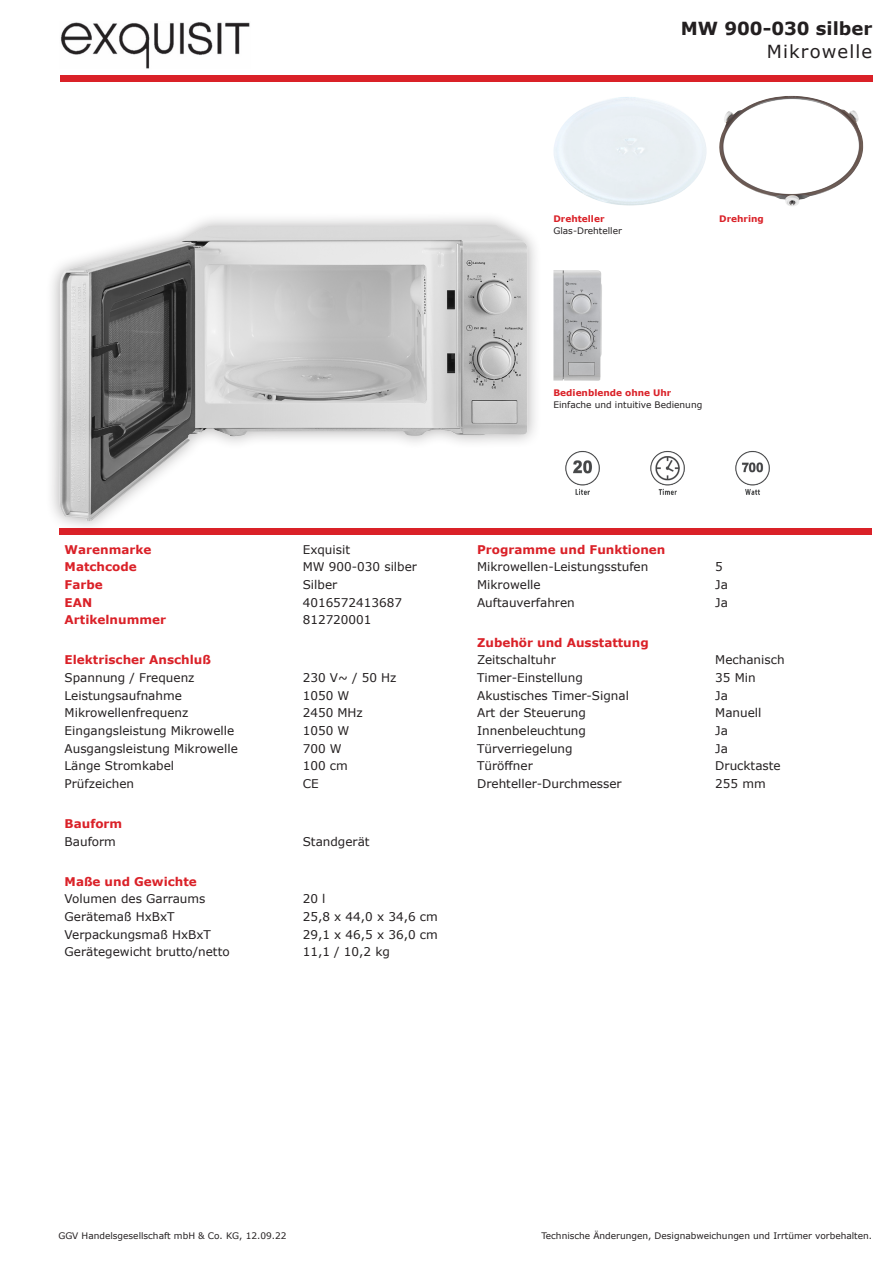
<style>
.page{position:relative;width:893px;height:1263px;background:#fff}
.page>*{position:absolute;margin:0;border:0;box-sizing:border-box;transform-origin:0 0}
.t1{font:700 18px "Verdana";color:#231f20}
.t2{font:18px "Verdana";letter-spacing:.065em;color:#231f20}
.t3{font:12px "Verdana";color:#231f20}
.t4{font:700 12px "Verdana";color:#da2128}
.t5{font:9px "Verdana";color:#231f20}
.t6{font:700 9px "Verdana";color:#da2128}
</style>
<div class="page">
<img style="left:553px;top:270px;width:49px;height:111px">
<img style="left:719px;top:96px;width:145px;height:110px">
<img style="left:735px;top:451px;width:35px;height:44px">
<img style="left:650px;top:451px;width:35px;height:44px">
<img style="left:565px;top:451px;width:35px;height:44px">
<img style="left:60px;top:22px;width:190px;height:47px">
<div style="left:60px;top:75px;width:812px;height:6px;background:#da2128"></div>
<div style="left:60px;top:528px;width:812px;height:6px;background:#da2128"></div>
<div style="left:45px;top:211px;width:497px;height:323px;background:#231f20;opacity:.35"></div>
<img style="left:60px;top:225px;width:467px;height:296px">
<h1 class="t1" style="left:681px;top:16px;width:193px">MW 900-030 silber</h1>
<h1 class="t2" style="left:767px;top:39px;width:107px">Mikrowelle</h1>
<p class="t6" style="left:553px;top:212px;width:53px">Drehteller</p>
<p class="t6" style="left:719px;top:212px;width:46px">Drehring</p>
<p class="t5" style="left:553px;top:224px;width:70px">Glas-Drehteller</p>
<p class="t6" style="left:553px;top:386px;width:119px">Bedienblende ohne Uhr</p>
<p class="t5" style="left:553px;top:399px;width:150px">Einfache und intuitive Bedienung</p>
<p class="t4" style="left:65px;top:541px;width:88px">Warenmarke</p>
<p class="t3" style="left:303px;top:541px;width:49px">Exquisit</p>
<p class="t4" style="left:65px;top:558px;width:74px">Matchcode</p>
<p class="t3" style="left:303px;top:559px;width:116px">MW 900-030 silber</p>
<p class="t4" style="left:65px;top:576px;width:40px">Farbe</p>
<p class="t3" style="left:303px;top:576px;width:36px">Silber</p>
<p class="t4" style="left:65px;top:594px;width:29px">EAN</p>
<p class="t3" style="left:303px;top:594px;width:101px">4016572413687</p>
<p class="t4" style="left:65px;top:611px;width:103px">Artikelnummer</p>
<p class="t3" style="left:303px;top:612px;width:70px">812720001</p>
<p class="t4" style="left:65px;top:651px;width:148px">Elektrischer Anschluß</p>
<p class="t3" style="left:65px;top:669px;width:131px">Spannung / Frequenz</p>
<p class="t3" style="left:303px;top:669px;width:95px">230 V~ / 50 Hz</p>
<p class="t3" style="left:65px;top:687px;width:119px">Leistungsaufnahme</p>
<p class="t3" style="left:303px;top:687px;width:48px">1050 W</p>
<p class="t3" style="left:65px;top:705px;width:125px">Mikrowellenfrequenz</p>
<p class="t3" style="left:303px;top:705px;width:62px">2450 MHz</p>
<p class="t3" style="left:65px;top:722px;width:171px">Eingangsleistung Mikrowelle</p>
<p class="t3" style="left:303px;top:722px;width:48px">1050 W</p>
<p class="t3" style="left:65px;top:740px;width:175px">Ausgangsleistung Mikrowelle</p>
<p class="t3" style="left:303px;top:740px;width:40px">700 W</p>
<p class="t3" style="left:65px;top:758px;width:111px">Länge Stromkabel</p>
<p class="t3" style="left:303px;top:758px;width:47px">100 cm</p>
<p class="t3" style="left:65px;top:775px;width:71px">Prüfzeichen</p>
<p class="t3" style="left:303px;top:775px;width:17px">CE</p>
<p class="t4" style="left:65px;top:815px;width:59px">Bauform</p>
<p class="t3" style="left:65px;top:833px;width:53px">Bauform</p>
<p class="t3" style="left:303px;top:833px;width:68px">Standgerät</p>
<p class="t4" style="left:65px;top:873px;width:134px">Maße und Gewichte</p>
<p class="t3" style="left:65px;top:891px;width:142px">Volumen des Garraums</p>
<p class="t3" style="left:303px;top:891px;width:24px">20 l</p>
<p class="t3" style="left:65px;top:908px;width:112px">Gerätemaß HxBxT</p>
<p class="t3" style="left:303px;top:908px;width:137px">25,8 x 44,0 x 34,6 cm</p>
<p class="t3" style="left:65px;top:926px;width:148px">Verpackungsmaß HxBxT</p>
<p class="t3" style="left:303px;top:926px;width:137px">29,1 x 46,5 x 36,0 cm</p>
<p class="t3" style="left:65px;top:944px;width:167px">Gerätegewicht brutto/netto</p>
<p class="t3" style="left:303px;top:944px;width:89px">11,1 / 10,2 kg</p>
<p class="t4" style="left:477px;top:541px;width:190px">Programme und Funktionen</p>
<p class="t3" style="left:477px;top:559px;width:173px">Mikrowellen-Leistungsstufen</p>
<p class="t3" style="left:715px;top:559px;width:9px">5</p>
<p class="t3" style="left:477px;top:576px;width:65px">Mikrowelle</p>
<p class="t3" style="left:715px;top:576px;width:14px">Ja</p>
<p class="t3" style="left:477px;top:594px;width:99px">Auftauverfahren</p>
<p class="t3" style="left:715px;top:594px;width:14px">Ja</p>
<p class="t4" style="left:477px;top:634px;width:173px">Zubehör und Ausstattung</p>
<p class="t3" style="left:477px;top:652px;width:80px">Zeitschaltuhr</p>
<p class="t3" style="left:715px;top:652px;width:71px">Mechanisch</p>
<p class="t3" style="left:477px;top:669px;width:107px">Timer-Einstellung</p>
<p class="t3" style="left:715px;top:669px;width:42px">35 Min</p>
<p class="t3" style="left:477px;top:687px;width:153px">Akustisches Timer-Signal</p>
<p class="t3" style="left:715px;top:687px;width:14px">Ja</p>
<p class="t3" style="left:477px;top:705px;width:110px">Art der Steuerung</p>
<p class="t3" style="left:715px;top:705px;width:48px">Manuell</p>
<p class="t3" style="left:477px;top:722px;width:110px">Innenbeleuchtung</p>
<p class="t3" style="left:715px;top:722px;width:14px">Ja</p>
<p class="t3" style="left:477px;top:740px;width:97px">Türverriegelung</p>
<p class="t3" style="left:715px;top:740px;width:14px">Ja</p>
<p class="t3" style="left:477px;top:758px;width:57px">Türöffner</p>
<p class="t3" style="left:715px;top:758px;width:67px">Drucktaste</p>
<p class="t3" style="left:477px;top:775px;width:146px">Drehteller-Durchmesser</p>
<p class="t3" style="left:715px;top:775px;width:52px">255 mm</p>
<p class="t5" style="left:58px;top:1230px;width:230px">GGV Handelsgesellschaft mbH &amp; Co. KG, 12.09.22</p>
<p class="t5" style="left:541px;top:1230px;width:332px">Technische Änderungen, Designabweichungen und Irrtümer vorbehalten.</p>
</div>
